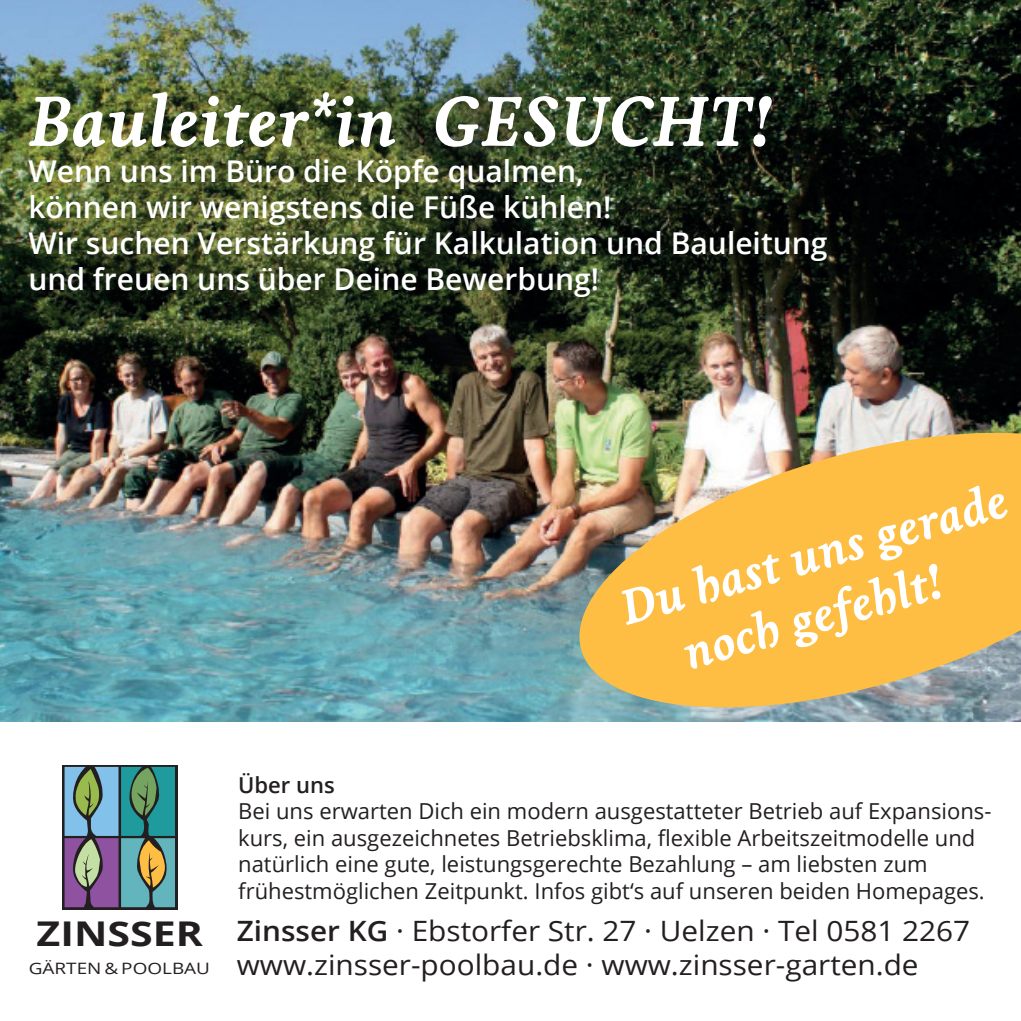
<style>
.page{position:relative;width:1021px;height:1021px;background:#fff}
.page>*{position:absolute;margin:0;border:0;box-sizing:border-box;transform-origin:0 0}
.t1{font:italic 700 72px "Livory";color:#fff}
.t2{font:italic 700 50px/60px "Livory";color:#fff}
.t3{font:700 34.2px "Open Sans";color:#231f20;scale:1.21 1}
.t4{font:600 30px/36px "Open Sans";color:#fff}
.t5{font:28px/33.6px "Open Sans";color:#231f20;scale:1.06 1}
.t6{font:22px/26.4px "Open Sans";color:#231f20}
.t7{font:600 22px "Open Sans";color:#231f20}
.s1{font-weight:600}
.s2{font-size:15.6px}
</style>
<div class="page">
<svg style="left:62px;top:765px;width:115px;height:144px"></svg>
<svg style="left:65px;top:767px;width:110px;height:140px;background:#688c90"></svg>
<img style="left:0;top:0;width:1020px;height:721px">
<img style="left:563px;top:414px;width:457px;height:308px">
<h1 class="t1" style="left:28px;top:78px;width:745px">Bauleiter*in GESUCHT!</h1>
<h3 class="t4" style="left:28px;top:152px;width:800px">Wenn uns im Büro die Köpfe qualmen,<br>können wir wenigstens die Füße kühlen!<br>Wir suchen Verstärkung für Kalkulation und Bauleitung und freuen uns über Deine Bewerbung!</h3>
<h2 class="t2" style="left:659px;top:567px;width:354px;text-indent:-48px;rotate:-16deg">Du hast uns gerade noch gefehlt!</h2>
<p class="t7" style="left:238px;top:769px;width:98px">Über uns</p>
<p class="t6" style="left:238px;top:797px;width:754px">Bei uns erwarten Dich ein modern ausgestatteter Betrieb auf Expansions&shy;kurs, ein ausgezeichnetes Betriebsklima, flexible Arbeitszeitmodelle und natürlich eine gute, leistungsgerechte Bezahlung – am liebsten zum frühestmöglichen Zeitpunkt. Infos gibt‘s auf unseren beiden Homepages.</p>
<p class="t5" style="left:29px;top:913px;width:889px;text-indent:208px"><span class="s1">Zinsser KG</span> · Ebstorfer Str. 27 · Uelzen · Tel 0581 2267<br><span class="s2">GÄRTEN &amp; POOLBAU</span> www.zinsser-poolbau.de · www.zinsser-garten.de</p>
<h3 class="t3" style="left:37px;top:909px;width:139px">ZINSSER</h3>
</div>
